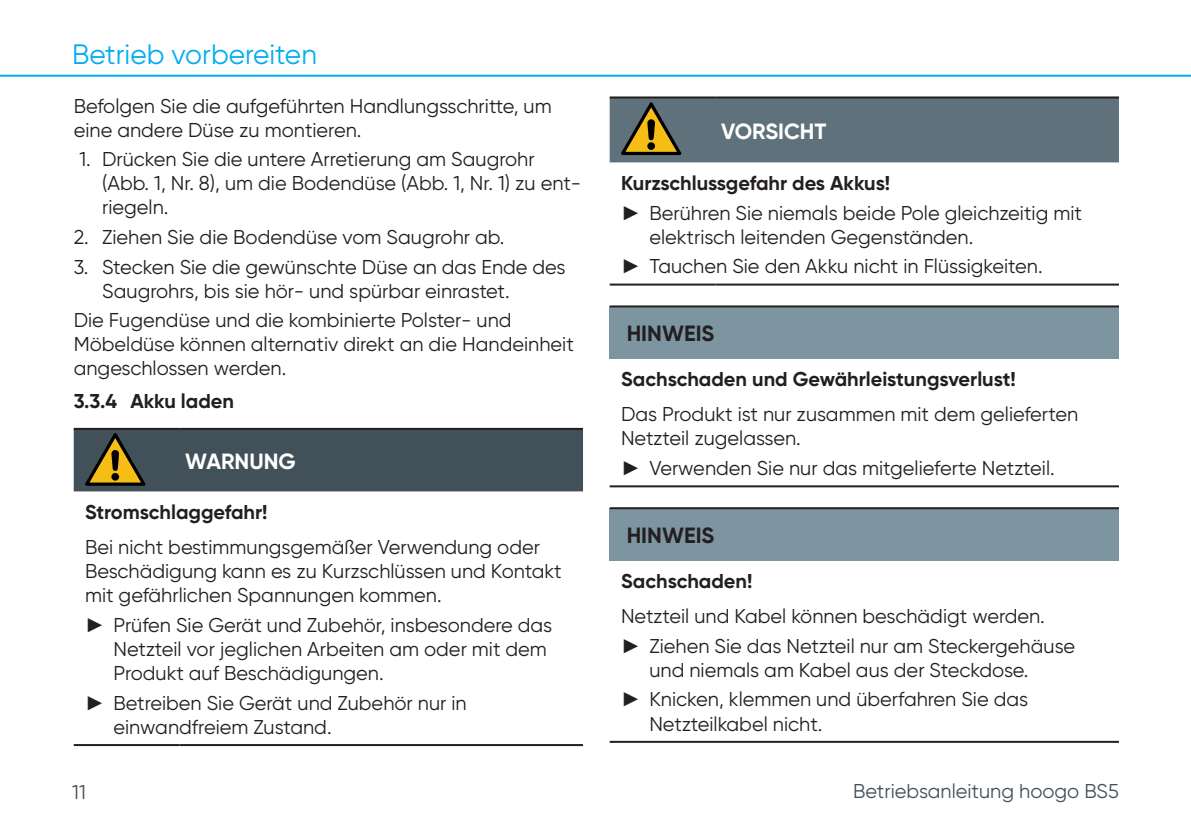
<style>
.page{position:relative;width:1191px;height:840px;background:#fff}
.page>*{position:absolute;margin:0;border:0;box-sizing:border-box;transform-origin:0 0}
.t1{font:28px "Gilroy";color:#00aeef}
.Signalwort_Hinweis{font:700 22px "Gilroy";color:#231f20}
.Signalwort_Vorsicht{font:700 22px "Gilroy";letter-spacing:-.005em;color:#fff}
.Signalwort_Warnung{font:700 22px "Gilroy";color:#fff}
.Maßnahmen{font:20px/24px "Gilroy";color:#231f20}
.Folgen_bei_Nichtbeachtung{font:20px/24px "Gilroy";color:#231f20}
.Fließtext{font:20px/24px "Gilroy";color:#231f20}
.Art_und_Quelle_der_Gefahr{font:700 20px "Gilroy";color:#231f20}
.t2{font:20px "Gilroy";color:#425159}
.s1{font-family:"Arial"}
</style>
<div class="page">
<hr style="left:0;top:75px;width:1191px;height:2px;background:#00aeef">
<hr style="left:74px;top:427px;width:106px;height:2px;background:#231f20">
<hr style="left:74px;top:743px;width:106px;height:2px;background:#231f20">
<hr style="left:180px;top:743px;width:403px;height:2px;background:#231f20">
<hr style="left:180px;top:427px;width:403px;height:2px;background:#231f20">
<svg style="left:74px;top:428px;width:509px;height:63px"></svg>
<hr style="left:715px;top:96px;width:404px;height:2px;background:#231f20">
<hr style="left:609px;top:96px;width:106px;height:2px;background:#231f20">
<hr style="left:609px;top:283px;width:106px;height:2px;background:#231f20">
<hr style="left:715px;top:283px;width:404px;height:2px;background:#231f20">
<svg style="left:609px;top:97px;width:510px;height:65px"></svg>
<div style="left:609px;top:306px;width:510px;height:52px;background:#7d95a1"></div>
<hr style="left:609px;top:305px;width:510px;height:2px;background:#231f20">
<hr style="left:609px;top:485px;width:510px;height:2px;background:#231f20">
<div style="left:609px;top:508px;width:510px;height:52px;background:#7d95a1"></div>
<hr style="left:609px;top:507px;width:510px;height:2px;background:#231f20">
<hr style="left:609px;top:740px;width:510px;height:2px;background:#231f20">
<h1 class="t1" style="left:72px;top:37px;width:246px">Betrieb vorbereiten</h1>
<p class="Fließtext" style="left:74px;top:93px;width:479px">Befolgen Sie die aufgeführten Handlungsschritte, um eine andere Düse zu montieren.</p>
<p class="Folgen_bei_Nichtbeachtung" style="left:102px;top:147px;width:481px;text-indent:-23px">1. Drücken Sie die untere Arretierung am Saugrohr (Abb. 1, Nr. 8), um die Bodendüse (Abb. 1, Nr. 1) zu ent&shy;riegeln.</p>
<p class="Folgen_bei_Nichtbeachtung" style="left:74px;top:225px;width:432px">2. Ziehen Sie die Bodendüse vom Saugrohr ab.</p>
<p class="Folgen_bei_Nichtbeachtung" style="left:102px;top:254px;width:465px;text-indent:-28px">3. Stecken Sie die gewünschte Düse an das Ende des<br>Saugrohrs, bis sie hör- und spürbar einrastet.</p>
<p class="Fließtext" style="left:74px;top:308px;width:501px">Die Fugendüse und die kombinierte Polster- und<br>Möbeldüse können alternativ direkt an die Handeinheit angeschlossen werden.</p>
<p class="Art_und_Quelle_der_Gefahr" style="left:74px;top:388px;width:162px">3.3.4 Akku laden</p>
<p class="Signalwort_Warnung" style="left:185px;top:447px;width:112px">WARNUNG</p>
<p class="Art_und_Quelle_der_Gefahr" style="left:85px;top:499px;width:184px">Stromschlaggefahr!</p>
<p class="Folgen_bei_Nichtbeachtung" style="left:85px;top:534px;width:478px">Bei nicht bestimmungsgemäßer Verwendung oder<br>Beschädigung kann es zu Kurzschlüssen und Kontakt mit gefährlichen Spannungen kommen.</p>
<p class="Maßnahmen" style="left:113px;top:612px;width:440px;text-indent:-28px"><span class="s1">►</span> Prüfen Sie Gerät und Zubehör, insbesondere das<br>Netzteil vor jeglichen Arbeiten am oder mit dem<br>Produkt auf Beschädigungen.</p>
<p class="Maßnahmen" style="left:113px;top:690px;width:355px;text-indent:-28px"><span class="s1">►</span> Betreiben Sie Gerät und Zubehör nur in einwandfreiem Zustand.</p>
<p class="Signalwort_Vorsicht" style="left:721px;top:117px;width:107px">VORSICHT</p>
<p class="Art_und_Quelle_der_Gefahr" style="left:621px;top:170px;width:271px">Kurzschlussgefahr des Akkus!</p>
<p class="Maßnahmen" style="left:649px;top:200px;width:434px;text-indent:-28px"><span class="s1">►</span> Berühren Sie niemals beide Pole gleichzeitig mit elektrisch leitenden Gegenständen.</p>
<p class="Maßnahmen" style="left:621px;top:254px;width:423px"><span class="s1">►</span> Tauchen Sie den Akku nicht in Flüssigkeiten.</p>
<p class="Signalwort_Hinweis" style="left:626px;top:319px;width:89px">HINWEIS</p>
<p class="Art_und_Quelle_der_Gefahr" style="left:621px;top:366px;width:396px">Sachschaden und Gewährleistungsverlust!</p>
<p class="Folgen_bei_Nichtbeachtung" style="left:621px;top:402px;width:459px">Das Produkt ist nur zusammen mit dem gelieferten<br>Netzteil zugelassen.</p>
<p class="Maßnahmen" style="left:621px;top:455px;width:435px"><span class="s1">►</span> Verwenden Sie nur das mitgelieferte Netzteil.</p>
<p class="Signalwort_Hinweis" style="left:626px;top:521px;width:89px">HINWEIS</p>
<p class="Art_und_Quelle_der_Gefahr" style="left:621px;top:568px;width:133px">Sachschaden!</p>
<p class="Folgen_bei_Nichtbeachtung" style="left:621px;top:603px;width:425px">Netzteil und Kabel können beschädigt werden.</p>
<p class="Maßnahmen" style="left:649px;top:633px;width:427px;text-indent:-28px"><span class="s1">►</span> Ziehen Sie das Netzteil nur am Steckergehäuse und niemals am Kabel aus der Steckdose.</p>
<p class="Maßnahmen" style="left:649px;top:686px;width:380px;text-indent:-28px"><span class="s1">►</span> Knicken, klemmen und überfahren Sie das<br>Netzteilkabel nicht.</p>
<p class="t2" style="left:72px;top:779px;width:15px">11</p>
<p class="t2" style="left:853px;top:778px;width:267px">Betriebsanleitung hoogo BS5</p>
</div>
